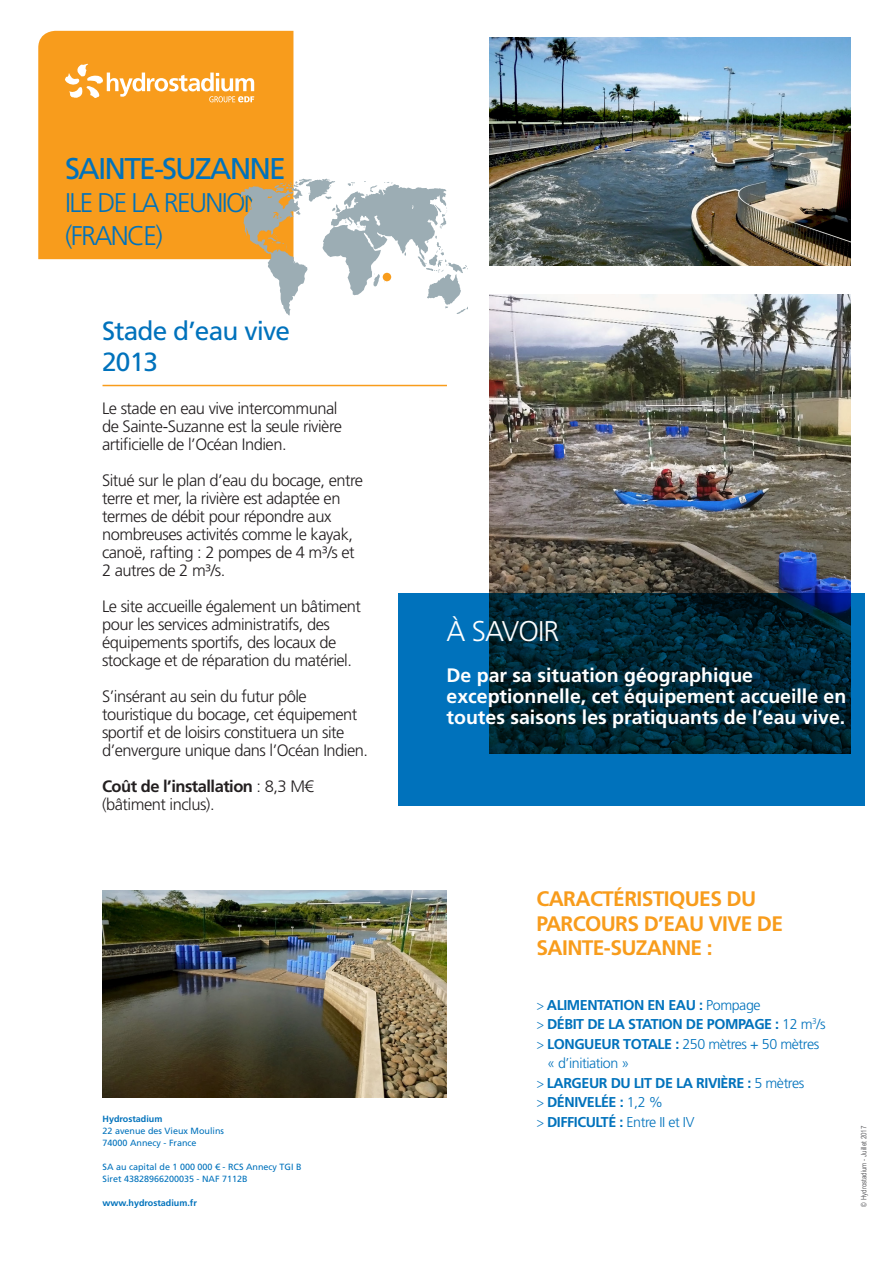
<style>
.page{position:relative;width:893px;height:1263px;background:#fff}
.page>*{position:absolute;margin:0;border:0;box-sizing:border-box;transform-origin:0 0}
.t1{font:30px "Frutiger LT Std";letter-spacing:-.06em;color:#0072bc}
.t2{font:300 28.5px "Frutiger LT Std";letter-spacing:-.03em;color:#fff}
.t3{font:300 27px "Frutiger LT Std";letter-spacing:-.06em;color:#0072bc}
.t4{font:26.25px "Frutiger LT Std";letter-spacing:-.03em;color:#0072bc}
.t5{font:700 21px/24.8px "Frutiger LT Std";letter-spacing:-.03em;color:#f89c1c}
.t6{font:700 19.5px/21px "Frutiger LT Std";color:#fff}
.t7{font:300 16.5px/18px "Frutiger LT Std";letter-spacing:-.03em;color:#231f20}
.t8{font:700 14.25px "Frutiger LT Std";letter-spacing:-.03em;color:#0072bc}
.t9{font:300 14.25px/19.5px "Frutiger LT Std";letter-spacing:-.03em;color:#0072bc}
.t10{font:9px "Frutiger LT Std";color:#0072bc}
.t11{font:700 9px "Frutiger LT Std";color:#0072bc}
.t12{font:7.5px "Arial Narrow";color:#67676a}
.s1{font-weight:700}
.s2{font-family:"Minion Pro";font-weight:400}
.s3{font-weight:300}
</style>
<div class="page">
<div style="left:38px;top:31px;width:255px;height:228px;background:#f89c1c"></div>
<svg style="left:65px;top:64px;width:189px;height:38px"></svg>
<img style="left:489px;top:294px;width:361px;height:299px">
<img style="left:489px;top:37px;width:361px;height:229px">
<img style="left:102px;top:890px;width:344px;height:207px">
<svg style="left:241px;top:179px;width:227px;height:137px"></svg>
<div style="left:383px;top:273px;width:8px;height:8px;background:#f89c1c;border-radius:50%"></div>
<svg style="left:398px;top:593px;width:467px;height:213px;background:#00446c"></svg>
<hr style="left:103px;top:385px;width:344px;height:1px;background:#f89c1c">
<p class="t1" style="left:65px;top:151px;width:222px">SAINTE-SUZANNE</p>
<p class="t3" style="left:65px;top:188px;width:198px">ILE DE LA REUNION</p>
<p class="t3" style="left:65px;top:221px;width:99px">(FRANCE)</p>
<p class="t4" style="left:102px;top:315px;width:190px">Stade d’eau vive</p>
<p class="t4" style="left:102px;top:346px;width:58px">2013</p>
<p class="t7" style="left:102px;top:400px;width:241px">Le stade en eau vive intercommunal de Sainte-Suzanne est la seule rivière artificielle de l’Océan Indien.</p>
<p class="t7" style="left:102px;top:472px;width:262px">Situé sur le plan d’eau du bocage, entre terre et mer, la rivière est adaptée en termes de débit pour répondre aux nombreuses activités comme le kayak, canoë, rafting : 2 pompes de 4 m³/s et 2 autres de 2 m³/s.</p>
<p class="t7" style="left:102px;top:598px;width:260px">Le site accueille également un bâtiment pour les services administratifs, des équipements sportifs, des locaux de stockage et de réparation du matériel.</p>
<p class="t7" style="left:102px;top:688px;width:268px">S’insérant au sein du futur pôle touristique du bocage, cet équipement sportif et de loisirs constituera un site d’envergure unique dans l’Océan Indien.</p>
<p class="t7" style="left:102px;top:778px;width:213px"><span class="s1">Coût de l’installation</span> : 8,3 M€ (bâtiment inclus).</p>
<p class="t11" style="left:103px;top:1113px;width:61px">Hydrostadium</p>
<p class="t10" style="left:103px;top:1125px;width:123px">22 avenue des Vieux Moulins</p>
<p class="t10" style="left:103px;top:1137px;width:96px">74000 Annecy - France</p>
<p class="t10" style="left:103px;top:1161px;width:201px">SA au capital de 1 000 000 € - RCS Annecy TGI B</p>
<p class="t10" style="left:103px;top:1173px;width:147px">Siret 43828966200035 - NAF 7112B</p>
<p class="t11" style="left:103px;top:1197px;width:96px">www.hydrostadium.fr</p>
<p class="t2" style="left:446px;top:615px;width:114px">À SAVOIR</p>
<p class="t6" style="left:446px;top:664px;width:401px">De par sa situation géographique exceptionnelle, cet équipement accueille en toutes saisons les pratiquants de l’eau vive.</p>
<p class="t5" style="left:537px;top:886px;width:221px">CARACTÉRISTIQUES DU</p>
<p class="t5" style="left:537px;top:911px;width:248px">PARCOURS D’EAU VIVE DE<br>SAINTE-SUZANNE :</p>
<p class="t8" style="left:537px;top:996px;width:226px"><span class="s2">&gt;</span> ALIMENTATION EN EAU : <span class="s3">Pompage</span></p>
<p class="t8" style="left:537px;top:1016px;width:291px"><span class="s2">&gt;</span> DÉBIT DE LA STATION DE POMPAGE : <span class="s3">12 m</span><sup>3</sup><span class="s3">/s</span></p>
<p class="t9" style="left:547px;top:1034px;width:274px;text-indent:-11px"><span class="s2">&gt;</span> <span class="s1">LONGUEUR TOTALE :</span> 250 mètres + 50 mètres « d’initiation »</p>
<p class="t8" style="left:537px;top:1074px;width:269px"><span class="s2">&gt;</span> LARGEUR DU LIT DE LA RIVIÈRE : <span class="s3">5 mètres</span></p>
<p class="t8" style="left:537px;top:1094px;width:128px"><span class="s2">&gt;</span> DÉNIVELÉE : <span class="s3">1,2 %</span></p>
<p class="t8" style="left:537px;top:1113px;width:159px"><span class="s2">&gt;</span> DIFFICULTÉ : <span class="s3">Entre II et IV</span></p>
<p class="t12" style="left:858px;top:1206px;width:82px;rotate:-90deg">© Hydrostadium - Juillet 2017</p>
</div>
